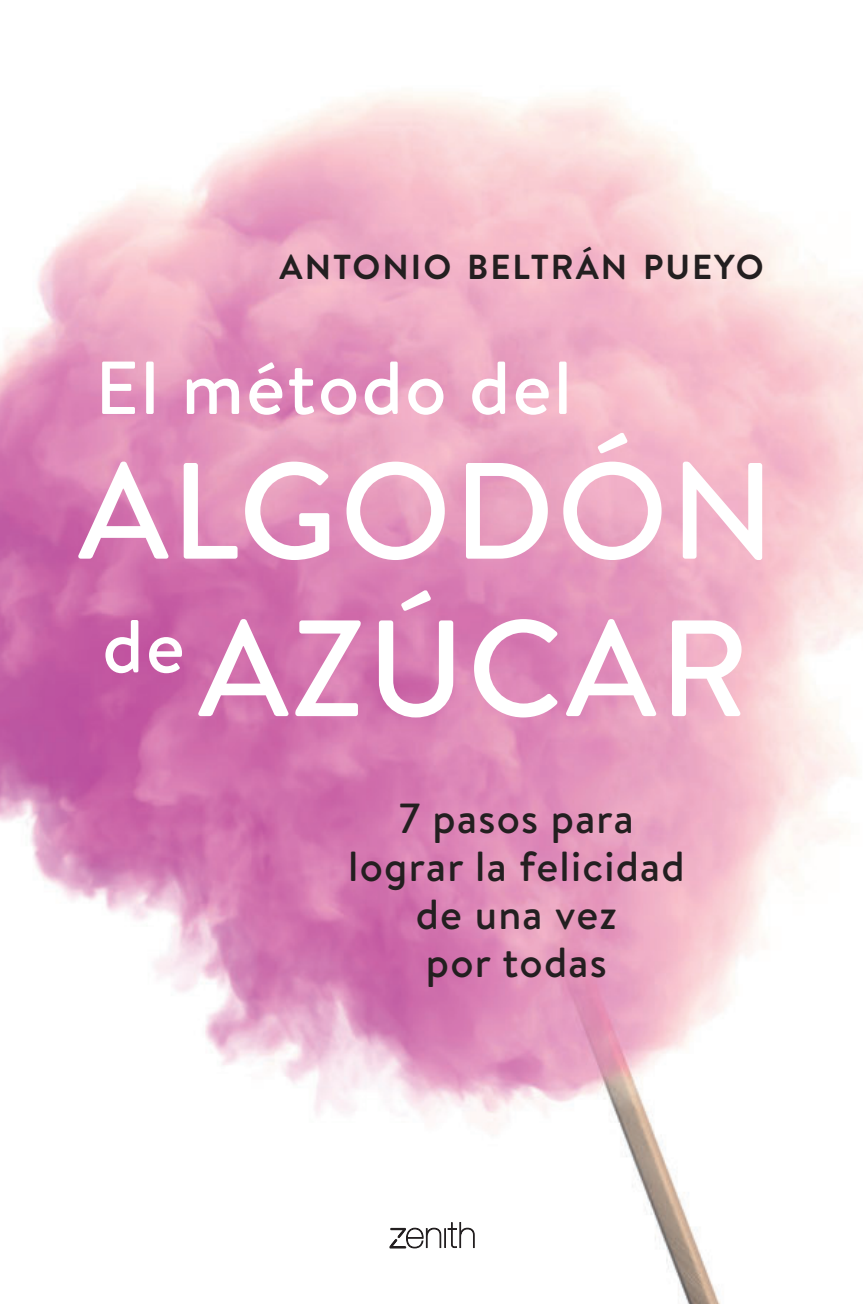
<style>
.page{position:relative;width:863px;height:1304px;background:#fff}
.page>*{position:absolute;margin:0;border:0;box-sizing:border-box;transform-origin:0 0}
.t1{font:500 136.6px "Brandon Text";letter-spacing:.015em;color:#fff}
.t2{font:500 74.8px "Brandon Text";letter-spacing:.03em;color:#fff}
.t3{font:500 42px/48px "Brandon Text";letter-spacing:.03em;color:#231f20;text-align:center}
.t4{font:700 34.6px "Brandon Text";letter-spacing:.055em;color:#231f20}
</style>
<div class="page">
<img style="left:1px;top:93px;width:861px;height:1210px">
<svg style="left:387px;top:1221px;width:88px;height:28px"></svg>
<p class="t4" style="left:279px;top:243px;width:485px">ANTONIO BELTRÁN PUEYO</p>
<h2 class="t2" style="left:95px;top:336px;width:478px">El método del</h2>
<h1 class="t1" style="left:78px;top:417px;width:698px">ALGODÓN</h1>
<h2 class="t2" style="left:102px;top:595px;width:84px">de</h2>
<h1 class="t1" style="left:198px;top:574px;width:552px">AZÚCAR</h1>
<p class="t3" style="left:348px;top:793px;width:338px">7 pasos para lograr la felicidad de una vez<br>por todas</p>
</div>
